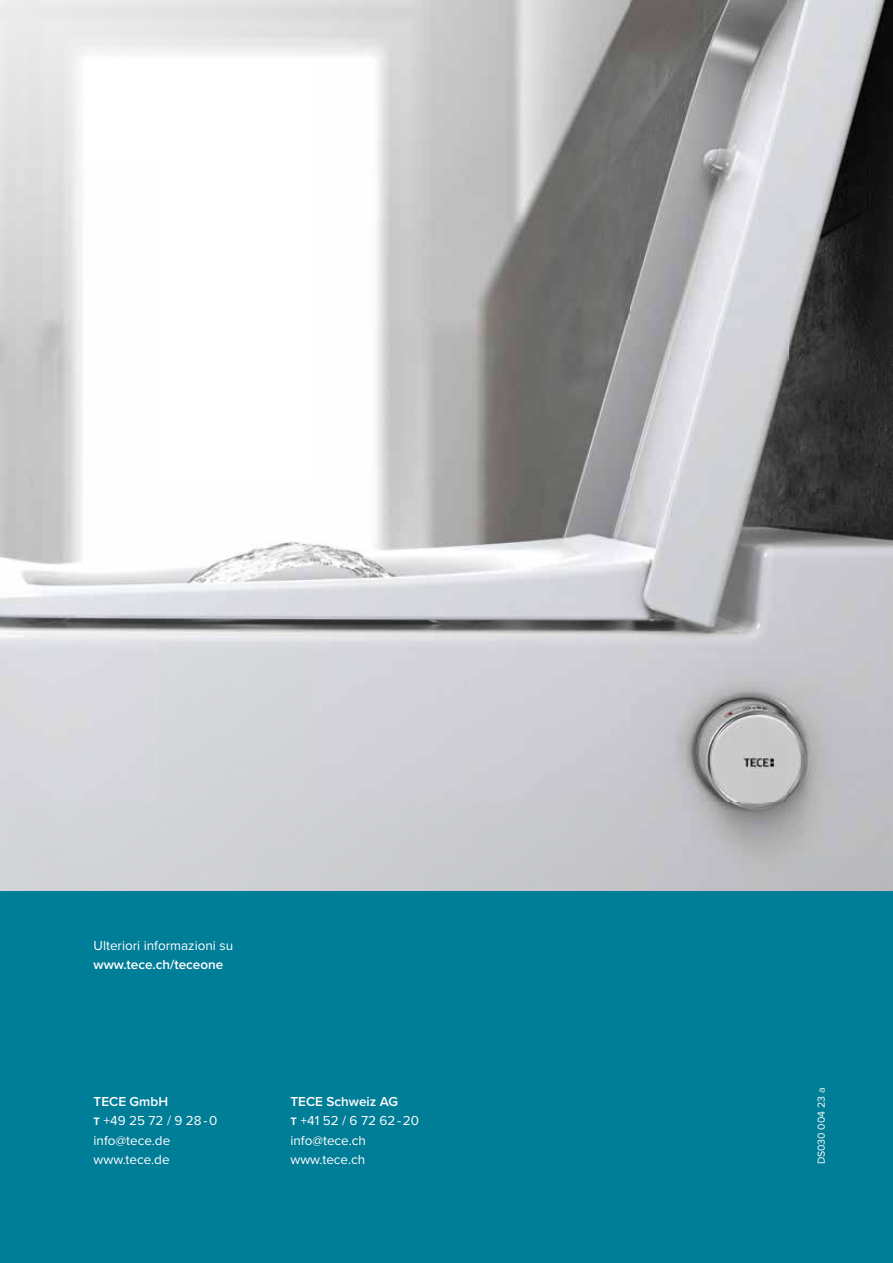
<style>
.page{position:relative;width:893px;height:1263px;background:#fff}
.page>*{position:absolute;margin:0;border:0;box-sizing:border-box;transform-origin:0 0}
.t1{font:13.5px/19.5px "Proxima Nova";color:#fff}
.t2{font:600 13.5px "Proxima Nova";color:#fff}
.t3{font:10.5px "Proxima Nova";color:#fff}
.s1{font-weight:600}
</style>
<div class="page">
<img style="left:0;top:0;width:893px;height:891px">
<div style="left:0;top:891px;width:893px;height:372px;background:#007d97"></div>
<p class="t1" style="left:94px;top:935px;width:141px">Ulteriori informazioni su</p>
<p class="t2" style="left:94px;top:955px;width:131px">www.tece.ch/teceone</p>
<p class="t1" style="left:94px;top:1091px;width:125px"><span class="s1">TECE GmbH<br>T</span> +49 25 72 / 9 28 - 0 info@tece.de www.tece.de</p>
<p class="t1" style="left:290px;top:1091px;width:130px"><span class="s1">TECE Schweiz AG<br>T</span> +41 52 / 6 72 62 - 20 info@tece.ch www.tece.ch</p>
<p class="t3" style="left:814px;top:1164px;width:78px;rotate:-90deg">DS030 004 23 a</p>
</div>
